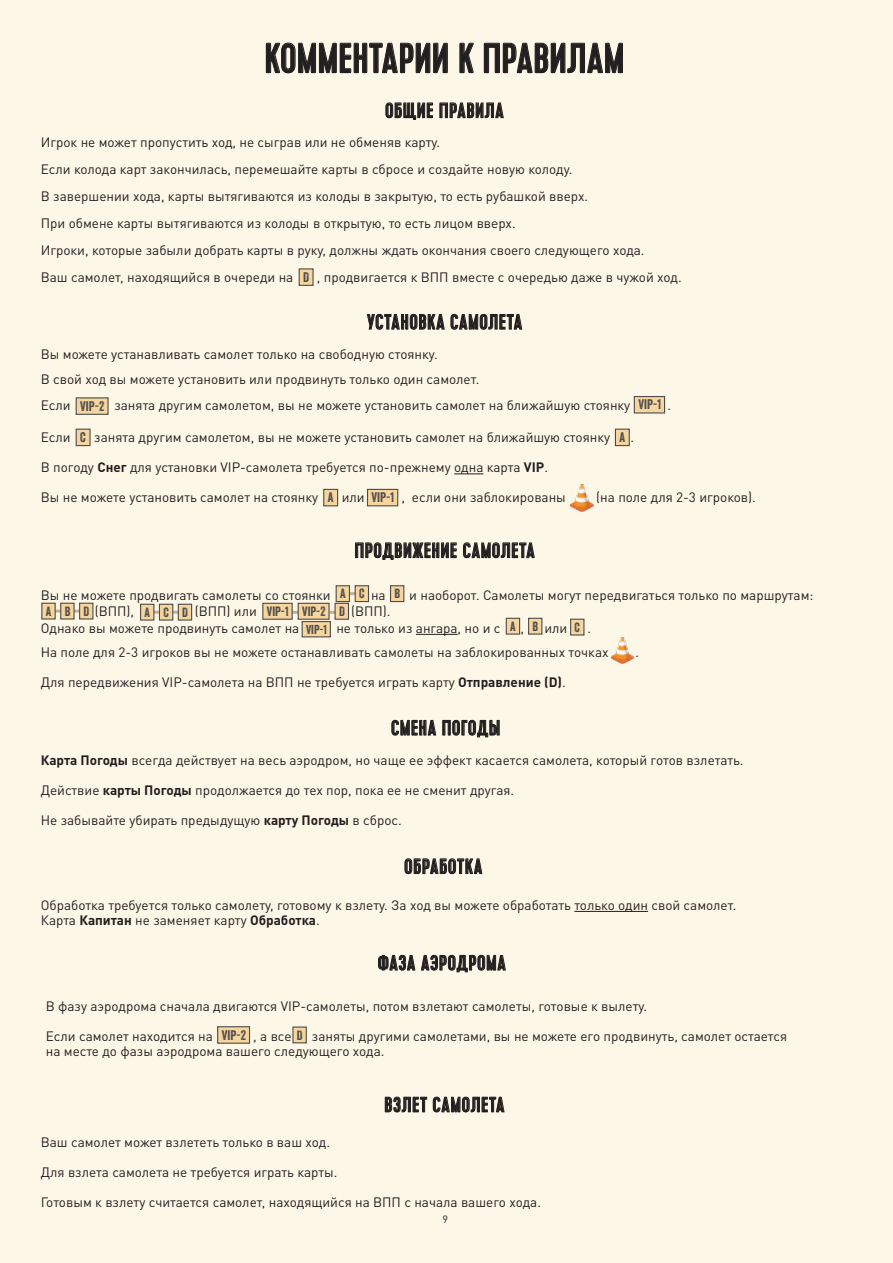
<style>
.page{position:relative;width:893px;height:1263px;background:#fdf5e2}
.page>*{position:absolute;margin:0;border:0;box-sizing:border-box;transform-origin:0 0}
.t1{font:500 42px "Cervo";letter-spacing:-.005em;color:#221f20}
.t2{font:500 21px "Cervo";letter-spacing:.03em;color:#221f20}
.t3{font:13.5px/27px "DIN Pro";color:#221f20}
.t4{font:13.5px "Veneer";color:#4e4d4b}
.t5{font:13.05px "Veneer";color:#4e4d4b}
.t6{font:12.6px "Veneer";color:#4e4d4b}
.t7{font:10.5px "DIN Pro";color:#221f20}
.s1{font-family:"Veneer";color:#4e4d4b}
.s2{font-family:"DIN Pro";color:#221f20}
.s3{font-weight:700}
.s4{font-family:"Veneer";font-size:13.05px;color:#4e4d4b}
</style>
<div class="page">
<hr style="left:416px;top:634px;width:42px;height:1px;background:#221f20">
<svg style="left:266px;top:43px;width:182px;height:30px"></svg>
<svg style="left:459px;top:43px;width:15px;height:30px"></svg>
<svg style="left:484px;top:43px;width:139px;height:30px"></svg>
<svg style="left:385px;top:102px;width:48px;height:18px"></svg>
<svg style="left:439px;top:102px;width:65px;height:17px"></svg>
<div style="left:299px;top:268px;width:15px;height:18px;background:#f6d59e;border:1px solid #4e4d4b"></div>
<div style="left:390px;top:585px;width:14px;height:17px;background:#f6d59e;border:1px solid #4e4d4b"></div>
<svg style="left:350px;top:592px;width:5px;height:3px"></svg>
<div style="left:355px;top:585px;width:14px;height:17px;background:#f6d59e;border:1px solid #4e4d4b"></div>
<div style="left:336px;top:585px;width:14px;height:17px;background:#f6d59e;border:1px solid #4e4d4b"></div>
<div style="left:528px;top:618px;width:14px;height:17px;background:#f6d59e;border:1px solid #4e4d4b"></div>
<div style="left:570px;top:619px;width:14px;height:16px;background:#f6d59e;border:1px solid #4e4d4b"></div>
<div style="left:506px;top:618px;width:14px;height:17px;background:#f6d59e;border:1px solid #4e4d4b"></div>
<svg style="left:56px;top:610px;width:4px;height:3px"></svg>
<svg style="left:75px;top:610px;width:4px;height:3px"></svg>
<div style="left:79px;top:603px;width:14px;height:16px;background:#f6d59e;border:1px solid #4e4d4b"></div>
<div style="left:41px;top:603px;width:15px;height:16px;background:#f6d59e;border:1px solid #4e4d4b"></div>
<div style="left:60px;top:603px;width:15px;height:16px;background:#f6d59e;border:1px solid #4e4d4b"></div>
<svg style="left:154px;top:611px;width:5px;height:3px"></svg>
<svg style="left:173px;top:611px;width:5px;height:3px"></svg>
<div style="left:178px;top:604px;width:14px;height:17px;background:#f6d59e;border:1px solid #4e4d4b"></div>
<div style="left:140px;top:604px;width:14px;height:17px;background:#f6d59e;border:1px solid #4e4d4b"></div>
<div style="left:159px;top:604px;width:14px;height:17px;background:#f6d59e;border:1px solid #4e4d4b"></div>
<svg style="left:293px;top:611px;width:5px;height:3px"></svg>
<svg style="left:330px;top:611px;width:4px;height:3px"></svg>
<div style="left:262px;top:603px;width:31px;height:17px;background:#f6d59e;border:1px solid #4e4d4b"></div>
<div style="left:298px;top:603px;width:32px;height:17px;background:#f6d59e;border:1px solid #4e4d4b"></div>
<div style="left:334px;top:603px;width:15px;height:17px;background:#f6d59e;border:1px solid #4e4d4b"></div>
<div style="left:302px;top:621px;width:29px;height:16px;background:#f6d59e;border:1px solid #4e4d4b"></div>
<hr style="left:574px;top:911px;width:74px;height:1px;background:#221f20">
<svg style="left:454px;top:473px;width:29px;height:1px"></svg>
<div style="left:634px;top:396px;width:31px;height:17px;background:#f6d59e;border:1px solid #4e4d4b"></div>
<div style="left:76px;top:397px;width:33px;height:18px;background:#f6d59e;border:1px solid #4e4d4b"></div>
<div style="left:615px;top:429px;width:15px;height:17px;background:#f6d59e;border:1px solid #4e4d4b"></div>
<div style="left:76px;top:429px;width:15px;height:17px;background:#f6d59e;border:1px solid #4e4d4b"></div>
<div style="left:323px;top:489px;width:15px;height:17px;background:#f6d59e;border:1px solid #4e4d4b"></div>
<div style="left:367px;top:489px;width:31px;height:17px;background:#f6d59e;border:1px solid #4e4d4b"></div>
<img style="left:611px;top:637px;width:23px;height:27px">
<img style="left:571px;top:484px;width:22px;height:27px">
<svg style="left:367px;top:313px;width:155px;height:17px"></svg>
<svg style="left:355px;top:542px;width:102px;height:18px"></svg>
<svg style="left:463px;top:542px;width:72px;height:17px"></svg>
<svg style="left:391px;top:719px;width:45px;height:17px"></svg>
<svg style="left:442px;top:720px;width:58px;height:17px"></svg>
<svg style="left:404px;top:858px;width:78px;height:17px"></svg>
<div style="left:292px;top:1026px;width:15px;height:17px;background:#f6d59e;border:1px solid #4e4d4b"></div>
<div style="left:217px;top:1026px;width:33px;height:18px;background:#f6d59e;border:1px solid #4e4d4b"></div>
<svg style="left:378px;top:954px;width:37px;height:17px"></svg>
<svg style="left:421px;top:954px;width:85px;height:19px"></svg>
<svg style="left:385px;top:1096px;width:42px;height:16px"></svg>
<svg style="left:433px;top:1096px;width:72px;height:17px"></svg>
<h1 class="t1" style="left:264px;top:33px;width:362px">КОММЕНТАРИИ К ПРАВИЛАМ</h1>
<h2 class="t2" style="left:385px;top:98px;width:120px">ОБЩИЕ ПРАВИЛА</h2>
<p class="t3" style="left:41px;top:128px;width:605px">Игрок не может пропустить ход, не сыграв или не обменяв карту.<br>Если колода карт закончилась, перемешайте карты в сбросе и создайте новую колоду.<br>В завершении хода, карты вытягиваются из колоды в закрытую, то есть рубашкой вверх.<br>При обмене карты вытягиваются из колоды в открытую, то есть лицом вверх.<br>Игроки, которые забыли добрать карты в руку, должны ждать окончания своего следующего хода.<br>Ваш самолет, находящийся в очереди на</p>
<p class="t4" style="left:303px;top:269px;width:7px">D</p>
<p class="t3" style="left:317px;top:263px;width:366px">, продвигается к ВПП вместе с очередью даже в чужой ход.</p>
<h2 class="t2" style="left:367px;top:310px;width:157px">УСТАНОВКА САМОЛЕТА</h2>
<p class="t3" style="left:41px;top:341px;width:632px;line-height:25.5px">Вы можете устанавливать самолет только на свободную стоянку.<br>В свой ход вы можете установить или продвинуть только один самолет.<br>Если <span class="s1">Vip-2</span> занята другим самолетом, вы не можете установить самолет на ближайшую стоянку <span class="s1">Vip-1</span> .</p>
<p class="t4" style="left:80px;top:429px;width:7px">C</p>
<p class="t3" style="left:41px;top:423px;width:31px">Если</p>
<p class="t3" style="left:94px;top:423px;width:517px">занята другим самолетом, вы не можете установить самолет на ближайшую стоянку</p>
<p class="t4" style="left:619px;top:429px;width:16px">A <span class="s2">.</span></p>
<p class="t3" style="left:41px;top:453px;width:509px">В погоду <span class="s3">Снег</span> для установки VIP-самолета требуется по-прежнему одна карта <span class="s3">VIP</span>.</p>
<p class="t3" style="left:41px;top:483px;width:279px">Вы не можете установить самолет на стоянку</p>
<p class="t3" style="left:342px;top:483px;width:24px">или</p>
<p class="t3" style="left:402px;top:483px;width:166px">, если они заблокированы</p>
<p class="t3" style="left:596px;top:483px;width:161px">(на поле для 2-3 игроков).</p>
<p class="t4" style="left:328px;top:489px;width:7px">A</p>
<p class="t4" style="left:372px;top:489px;width:24px">Vip-1</p>
<h2 class="t2" style="left:355px;top:538px;width:182px">ПРОДВИЖЕНИЕ САМОЛЕТА</h2>
<p class="t5" style="left:340px;top:585px;width:26px">A C</p>
<p class="t5" style="left:394px;top:585px;width:7px">B</p>
<p class="t3" style="left:41px;top:581px;width:291px">Вы не можете продвигать самолеты со стоянки</p>
<p class="t3" style="left:371px;top:581px;width:16px">на</p>
<p class="t3" style="left:409px;top:581px;width:406px">и наоборот. Самолеты могут передвигаться только по маршрутам:</p>
<p class="t3" style="left:46px;top:597px;width:90px"><span class="s4">A B D</span> (ВПП),</p>
<p class="t3" style="left:195px;top:597px;width:64px">(ВПП) или</p>
<p class="t3" style="left:351px;top:597px;width:41px">(ВПП).</p>
<p class="t3" style="left:41px;top:614px;width:260px">Однако вы можете продвинуть самолет на</p>
<p class="t3" style="left:336px;top:614px;width:166px">не только из ангара, но и с</p>
<p class="t3" style="left:521px;top:614px;width:5px">,</p>
<p class="t5" style="left:145px;top:604px;width:45px">ACD</p>
<p class="t5" style="left:267px;top:603px;width:79px">Vip-1 Vip-2 D</p>
<p class="t6" style="left:306px;top:621px;width:23px">Vip-1</p>
<p class="t5" style="left:510px;top:618px;width:7px">A</p>
<p class="t5" style="left:532px;top:618px;width:7px">B</p>
<p class="t5" style="left:575px;top:619px;width:7px">C</p>
<p class="t3" style="left:544px;top:614px;width:24px">или</p>
<p class="t3" style="left:41px;top:615px;width:569px;line-height:24px;text-indent:547px">.<br>На поле для 2-3 игроков вы не можете останавливать самолеты на заблокированных точках</p>
<p class="t3" style="left:635px;top:638px;width:5px">.</p>
<p class="t3" style="left:41px;top:668px;width:527px">Для передвижения VIP-самолета на ВПП не требуется играть карту <span class="s3">Отправление (D)</span>.</p>
<h2 class="t2" style="left:391px;top:715px;width:111px">СМЕНА ПОГОДЫ</h2>
<p class="t3" style="left:41px;top:746px;width:704px"><span class="s3">Карта Погоды</span> всегда действует на весь аэродром, но чаще ее эффект касается самолета, который готов взлетать.</p>
<p class="t3" style="left:41px;top:776px;width:475px">Действие <span class="s3">карты Погоды</span> продолжается до тех пор, пока ее не сменит другая.</p>
<p class="t3" style="left:41px;top:806px;width:362px">Не забывайте убирать предыдущую <span class="s3">карту Погоды</span> в сброс.</p>
<h2 class="t2" style="left:404px;top:854px;width:80px">ОБРАБОТКА</h2>
<p class="t3" style="left:41px;top:897px;width:697px;line-height:15px">Обработка требуется только самолету, готовому к взлету. За ход вы можете обработать только один свой самолет.<br>Карта <span class="s3">Капитан</span> не заменяет карту <span class="s3">Обработка</span>.</p>
<h2 class="t2" style="left:378px;top:950px;width:130px">ФАЗА АЭРОДРОМА</h2>
<p class="t3" style="left:46px;top:992px;width:603px">В фазу аэродрома сначала двигаются VIP-самолеты, потом взлетают самолеты, готовые к вылету.</p>
<p class="t3" style="left:46px;top:1022px;width:169px">Если самолет находится на</p>
<p class="t3" style="left:253px;top:1022px;width:51px">, а все <span class="s4">D</span></p>
<p class="t4" style="left:222px;top:1026px;width:26px">Vip-2</p>
<p class="t3" style="left:46px;top:1028px;width:743px;line-height:15px;text-indent:266px">заняты другими самолетами, вы не можете его продвинуть, самолет остается на месте до фазы аэродрома вашего следующего хода.</p>
<h2 class="t2" style="left:384px;top:1092px;width:122px">ВЗЛЕТ САМОЛЕТА</h2>
<p class="t3" style="left:41px;top:1128px;width:291px">Ваш самолет может взлететь только в ваш ход.</p>
<p class="t3" style="left:41px;top:1158px;width:298px">Для взлета самолета не требуется играть карты.</p>
<p class="t3" style="left:41px;top:1188px;width:502px">Готовым к взлету считается самолет, находящийся на ВПП с начала вашего хода.</p>
<p class="t7" style="left:442px;top:1213px;width:7px">9</p>
</div>
